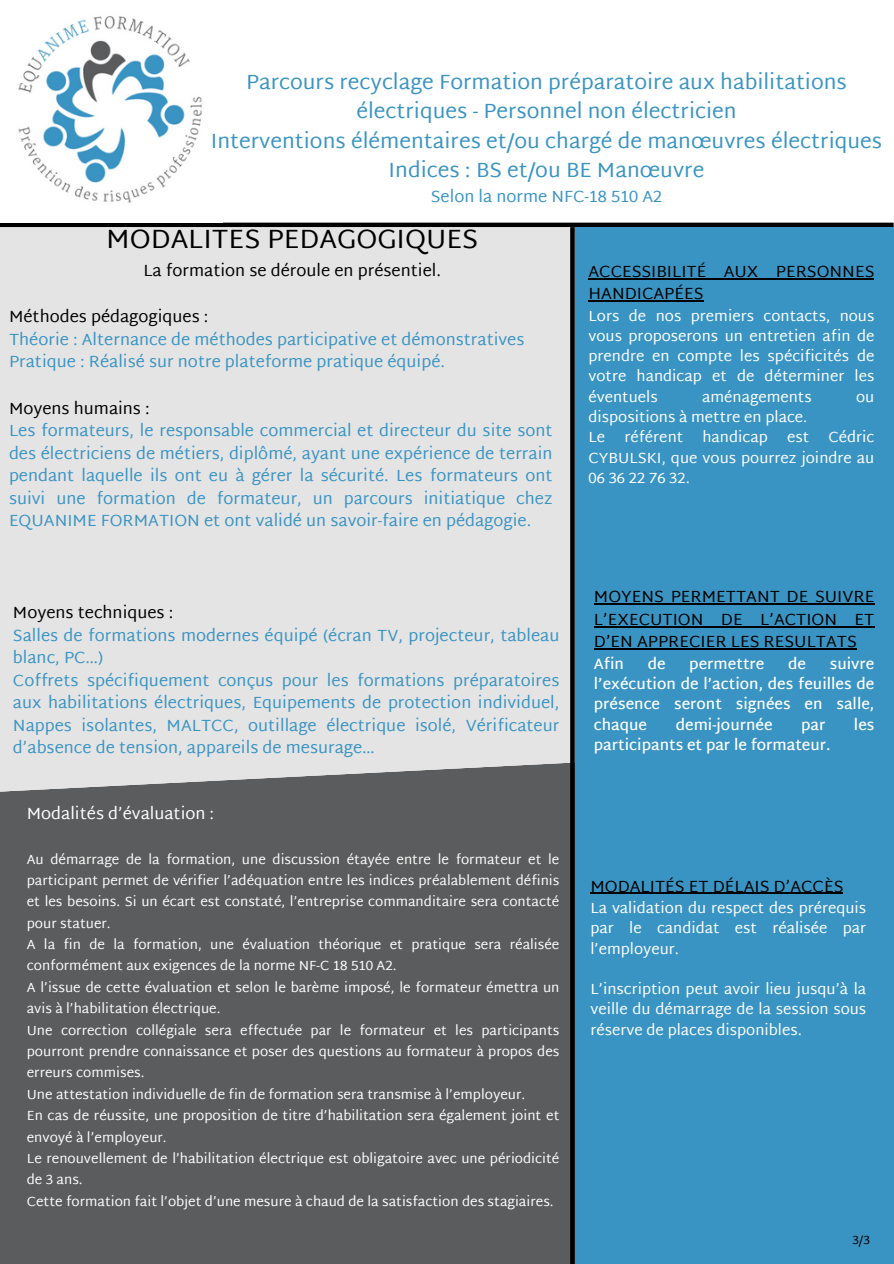
<style>
.page{position:relative;width:894px;height:1264px;background:#fff}
.page>*{position:absolute;margin:0;border:0;box-sizing:border-box;transform-origin:0 0}
.t1{font:27px "Martel Sans";color:#000}
.t2{font:21px/29.2px "Martel Sans";color:#3a94c3;text-align:center}
.t3{font:16.5px/22.5px "Martel Sans";color:#3a94c3}
.t4{font:16.5px/22.5px "Martel Sans";color:#000;text-align:justify}
.t5{font:16.5px "Martel Sans";color:#fff}
.t6{font:15px/20.2px "Martel Sans";color:#fff;text-align:justify}
.t7{font:600 15px/20.2px "Martel Sans";color:#fff;text-align:justify}
.t8{font:13.5px/21.3px "Martel Sans";color:#fff}
.t9{font:12px "Martel Sans";color:#000}
.s1{color:#000}
</style>
<div class="page">
<hr style="left:0;top:223px;width:893px;height:4px;background:#000">
<img style="left:18px;top:16px;width:184px;height:187px">
<div style="left:0;top:227px;width:572px;height:759px;background:#e4e4e4"></div>
<div style="left:0;top:763px;width:570px;height:500px;background:#5b5c5d"></div>
<div style="left:574px;top:227px;width:319px;height:1036px;background:#3a94c3"></div>
<svg style="left:570px;top:227px;width:4px;height:1036px;background:#070707"></svg>
<hr style="left:593px;top:603px;width:281px;height:1px;background:#000">
<hr style="left:593px;top:626px;width:281px;height:1px;background:#000">
<hr style="left:593px;top:648px;width:263px;height:1px;background:#000">
<hr style="left:588px;top:278px;width:286px;height:1px;background:#000">
<hr style="left:588px;top:300px;width:115px;height:1px;background:#000">
<hr style="left:590px;top:892px;width:253px;height:1px;background:#000">
<h3 class="t2" style="left:211px;top:67px;width:672px">Parcours recyclage Formation préparatoire aux habilitations électriques - Personnel non électricien<br>Interventions élémentaires et/ou chargé de manœuvres électriques Indices : BS et/ou BE Manœuvre</h3>
<h3 class="t3" style="left:430px;top:185px;width:233px">Selon la norme NFC-18 510 A2</h3>
<h2 class="t1" style="left:106px;top:223px;width:373px">MODALITES PEDAGOGIQUES</h2>
<h2 class="t4" style="left:143px;top:259px;width:299px">La formation se déroule en présentiel.</h2>
<h2 class="t3" style="left:9px;top:305px;width:517px"><span class="s1">Méthodes pédagogiques :<br></span>Théorie : Alternance de méthodes participative et démonstratives<br>Pratique : Réalisé sur notre plateforme pratique équipé.</h2>
<h2 class="t3" style="left:9px;top:397px;width:545px"><span class="s1">Moyens humains :<br></span>Les formateurs, le responsable commercial et directeur du site sont des électriciens de métiers, diplômé, ayant une expérience de terrain pendant laquelle ils ont eu à gérer la sécurité. Les formateurs ont suivi une formation de formateur, un parcours initiatique chez EQUANIME FORMATION et ont validé un savoir-faire en pédagogie.</h2>
<h2 class="t3" style="left:13px;top:601px;width:548px"><span class="s1">Moyens techniques :<br></span>Salles de formations modernes équipé (écran TV, projecteur, tableau blanc, PC…)<br>Coffrets spécifiquement conçus pour les formations préparatoires aux habilitations électriques, Equipements de protection individuel, Nappes isolantes, MALTCC, outillage électrique isolé, Vérificateur d’absence de tension, appareils de mesurage…</h2>
<h1 class="t5" style="left:27px;top:803px;width:189px">Modalités d’évaluation :</h1>
<h2 class="t8" style="left:27px;top:848px;width:534px">Au démarrage de la formation, une discussion étayée entre le formateur et le participant permet de vérifier l’adéquation entre les indices préalablement définis et les besoins. Si un écart est constaté, l’entreprise commanditaire sera contacté pour statuer.<br>A la fin de la formation, une évaluation théorique et pratique sera réalisée conformément aux exigences de la norme NF-C 18 510 A2.<br>A l’issue de cette évaluation et selon le barème imposé, le formateur émettra un avis à l’habilitation électrique.<br>Une correction collégiale sera effectuée par le formateur et les participants pourront prendre connaissance et poser des questions au formateur à propos des erreurs commises.<br>Une attestation individuelle de fin de formation sera transmise à l’employeur.<br>En cas de réussite, une proposition de titre d’habilitation sera également joint et envoyé à l’employeur.<br>Le renouvellement de l’habilitation électrique est obligatoire avec une périodicité de 3 ans.<br>Cette formation fait l’objet d’une mesure à chaud de la satisfaction des stagiaires.</h2>
<h2 class="t4" style="left:588px;top:260px;width:287px">ACCESSIBILITÉ AUX PERSONNES<br>HANDICAPÉES</h2>
<h2 class="t6" style="left:588px;top:305px;width:287px">Lors de nos premiers contacts, nous vous proposerons un entretien afin de prendre en compte les spécificités de votre handicap et de déterminer les éventuels</h2>
<h2 class="t6" style="left:702px;top:386px;width:111px">aménagements</h2>
<h2 class="t6" style="left:855px;top:386px;width:20px">ou</h2>
<h2 class="t6" style="left:588px;top:407px;width:220px">dispositions à mettre en place.<br>Le</h2>
<h2 class="t6" style="left:588px;top:427px;width:287px;text-indent:240px">Cédric CYBULSKI, que vous pourrez joindre au 06 36 22 76 32.</h2>
<h2 class="t6" style="left:624px;top:427px;width:60px">référent</h2>
<h2 class="t6" style="left:702px;top:427px;width:67px">handicap</h2>
<h2 class="t6" style="left:786px;top:427px;width:24px">est</h2>
<h2 class="t4" style="left:593px;top:585px;width:282px">MOYENS PERMETTANT DE SUIVRE L’EXECUTION DE L’ACTION ET D’EN APPRECIER LES RESULTATS</h2>
<h2 class="t7" style="left:593px;top:653px;width:32px">Afin</h2>
<h2 class="t7" style="left:647px;top:653px;width:19px">de</h2>
<h2 class="t7" style="left:689px;top:653px;width:77px">permettre</h2>
<h2 class="t7" style="left:787px;top:653px;width:19px">de</h2>
<h2 class="t7" style="left:593px;top:653px;width:282px;text-indent:236px">suivre l’exécution de l’action, des feuilles de présence seront signées en salle, chaque</h2>
<h2 class="t7" style="left:675px;top:714px;width:98px">demi-journée</h2>
<h2 class="t7" style="left:800px;top:714px;width:26px">par</h2>
<h2 class="t7" style="left:853px;top:714px;width:22px">les</h2>
<h2 class="t7" style="left:593px;top:734px;width:238px">participants et par le formateur.</h2>
<p class="t4" style="left:590px;top:874px;width:254px">MODALITÉS ET DÉLAIS D’ACCÈS</p>
<p class="t6" style="left:590px;top:897px;width:277px">La validation du respect des prérequis par le candidat est réalisée par l’employeur.</p>
<h2 class="t6" style="left:590px;top:978px;width:277px">L’inscription peut avoir lieu jusqu’à la veille du démarrage de la session sous réserve de places disponibles.</h2>
<h2 class="t9" style="left:852px;top:1232px;width:19px">3/3</h2>
</div>
